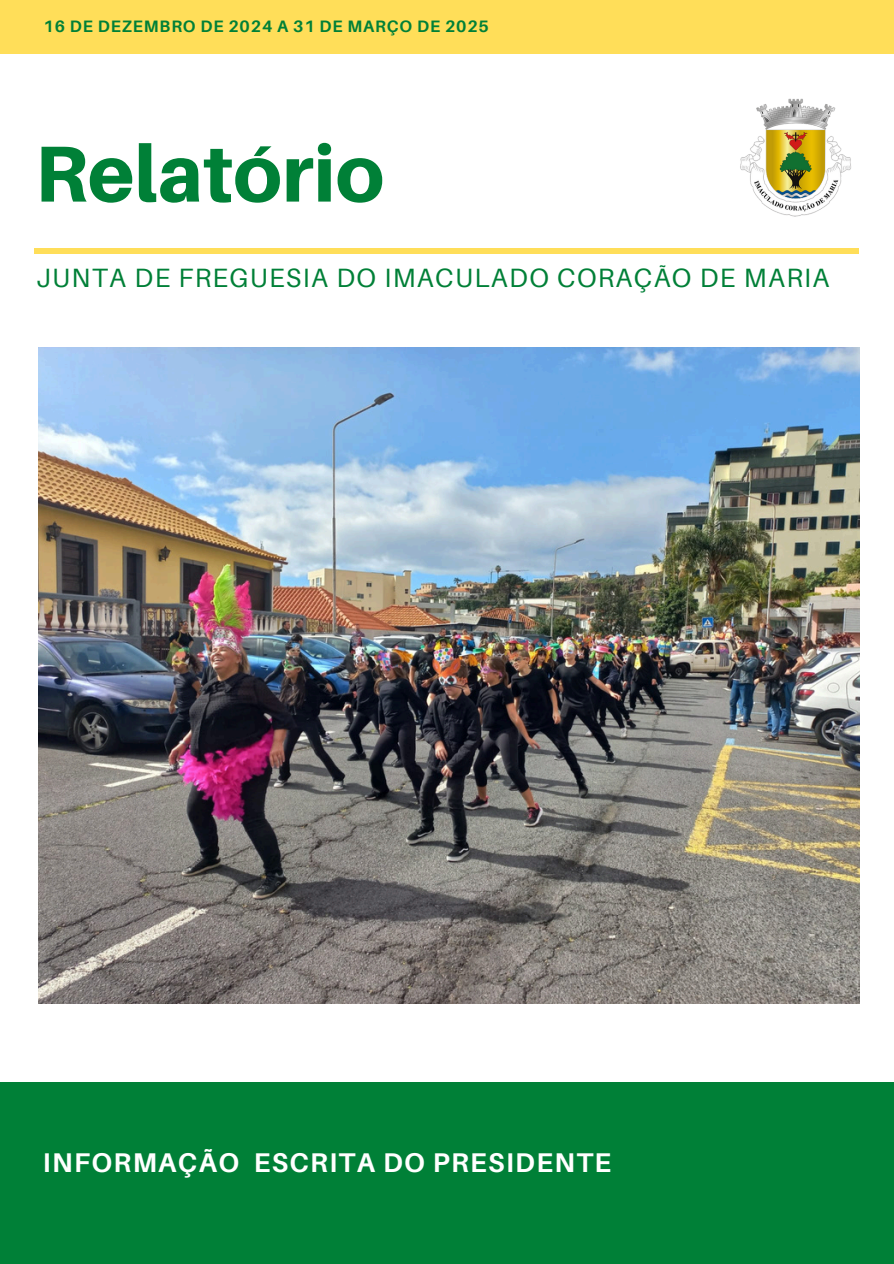
<style>
.page{position:relative;width:894px;height:1264px;background:#fff}
.page>*{position:absolute;margin:0;border:0;box-sizing:border-box;transform-origin:0 0}
.t1{font:800 79.5px "Aileron";color:#008037}
.t2{font:700 27px "Aileron";letter-spacing:.05em;color:#fff}
.t3{font:26.55px "Aileron";letter-spacing:.05em;color:#008037}
.t4{font:700 16.5px "Aileron";letter-spacing:.05em;color:#008037}
</style>
<div class="page">
<img style="left:38px;top:347px;width:821px;height:656px">
<hr style="left:34px;top:249px;width:824px;height:4px;background:#ffde59">
<div style="left:0;top:0;width:893px;height:54px;background:#ffde59"></div>
<div style="left:0;top:1082px;width:893px;height:181px;background:#008037"></div>
<img style="left:740px;top:98px;width:111px;height:119px">
<p class="t4" style="left:44px;top:16px;width:447px">16 DE DEZEMBRO DE 2024 A 31 DE MARÇO DE 2025</p>
<p class="t1" style="left:35px;top:124px;width:351px">Relatório</p>
<p class="t3" style="left:36px;top:261px;width:794px">JUNTA DE FREGUESIA DO IMACULADO CORAÇÃO DE MARIA</p>
<h1 class="t2" style="left:43px;top:1145px;width:569px">INFORMAÇÃO ESCRITA DO PRESIDENTE</h1>
</div>
